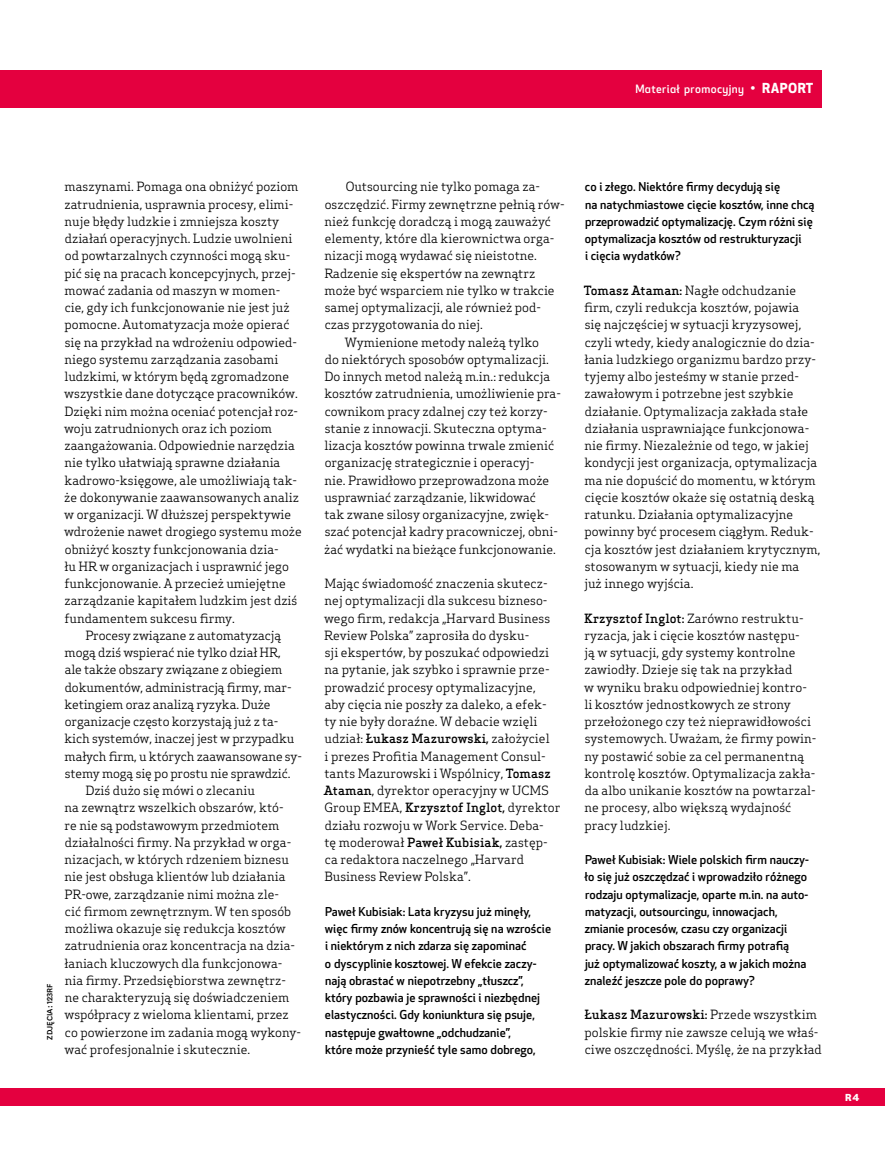
<style>
.page{position:relative;width:885px;height:1161px;background:#fff}
.page>*{position:absolute;margin:0;border:0;box-sizing:border-box;transform-origin:0 0}
.t1{font:12.45px/17.2px "Apex Serif";color:#000}
.t2{font:500 12px/17.2px "Apex New";letter-spacing:.005em;color:#000}
.t3{font:800 12px "National";color:#fff}
.t4{font:500 11.25px "Apex New";letter-spacing:.035em;color:#fff}
.t5{font:500 9px "National";color:#000}
.s1{font-weight:400;font-size:13.5px}
.s2{font-weight:700;font-size:13.5px}
.s3{font-weight:500}
</style>
<div class="page">
<div style="left:0;top:1088px;width:884px;height:17px;background:#e4003f"></div>
<div style="left:0;top:70px;width:821px;height:38px;background:#e4003f"></div>
<p class="t4" style="left:635px;top:81px;width:179px">Materiał promocyjny <span class="s1">•</span> <span class="s2">RAPORT</span></p>
<p class="t5" style="left:43px;top:1039px;width:58px;rotate:-90deg">ZDJĘCIA: 123RF</p>
<p class="t1" style="left:65px;top:178px;width:235px">maszynami. Pomaga ona obniżyć poziom</p>
<p class="t1" style="left:64px;top:195px;width:230px">zatrudnienia, usprawnia procesy, elimi-</p>
<p class="t1" style="left:65px;top:212px;width:216px">nuje błędy ludzkie i zmniejsza koszty</p>
<p class="t1" style="left:65px;top:230px;width:229px">działań operacyjnych. Ludzie uwolnieni</p>
<p class="t1" style="left:65px;top:247px;width:227px">od powtarzalnych czynności mogą sku-</p>
<p class="t1" style="left:65px;top:264px;width:232px">pić się na pracach koncepcyjnych, przej-</p>
<p class="t1" style="left:65px;top:281px;width:217px">mować zadania od maszyn w momen-</p>
<p class="t1" style="left:65px;top:299px;width:226px">cie, gdy ich funkcjonowanie nie jest już</p>
<p class="t1" style="left:65px;top:316px;width:226px">pomocne. Automatyzacja może opierać</p>
<p class="t1" style="left:65px;top:333px;width:234px">się na przykład na wdrożeniu odpowied-</p>
<p class="t1" style="left:65px;top:350px;width:215px">niego systemu zarządzania zasobami</p>
<p class="t1" style="left:64px;top:368px;width:226px">ludzkimi, w którym będą zgromadzone</p>
<p class="t1" style="left:64px;top:385px;width:235px">wszystkie dane dotyczące pracowników.</p>
<p class="t1" style="left:64px;top:402px;width:235px">Dzięki nim można oceniać potencjał roz-</p>
<p class="t1" style="left:64px;top:419px;width:209px">woju zatrudnionych oraz ich poziom</p>
<p class="t1" style="left:64px;top:437px;width:232px">zaangażowania. Odpowiednie narzędzia</p>
<p class="t1" style="left:65px;top:454px;width:217px">nie tylko ułatwiają sprawne działania</p>
<p class="t1" style="left:64px;top:471px;width:234px">kadrowo-księgowe, ale umożliwiają tak-</p>
<p class="t1" style="left:64px;top:488px;width:236px">że dokonywanie zaawansowanych analiz</p>
<p class="t1" style="left:64px;top:506px;width:228px">w organizacji. W dłuższej perspektywie</p>
<p class="t1" style="left:64px;top:523px;width:239px">wdrożenie nawet drogiego systemu może</p>
<p class="t1" style="left:65px;top:540px;width:215px">obniżyć koszty funkcjonowania dzia-</p>
<p class="t1" style="left:64px;top:557px;width:226px">łu HR w organizacjach i usprawnić jego</p>
<p class="t1" style="left:64px;top:575px;width:223px">funkcjonowanie. A przecież umiejętne</p>
<p class="t1" style="left:64px;top:592px;width:234px">zarządzanie kapitałem ludzkim jest dziś</p>
<p class="t1" style="left:64px;top:609px;width:172px">fundamentem sukcesu firmy.</p>
<p class="t1" style="left:85px;top:626px;width:197px">Procesy związane z automatyzacją</p>
<p class="t1" style="left:65px;top:644px;width:217px">mogą dziś wspierać nie tylko dział HR,</p>
<p class="t1" style="left:65px;top:661px;width:219px">ale także obszary związane z obiegiem</p>
<p class="t1" style="left:65px;top:678px;width:228px">dokumentów, administracją firmy, mar-</p>
<p class="t1" style="left:64px;top:695px;width:207px">ketingiem oraz analizą ryzyka. Duże</p>
<p class="t1" style="left:65px;top:713px;width:215px">organizacje często korzystają już z ta-</p>
<p class="t1" style="left:64px;top:730px;width:231px">kich systemów, inaczej jest w przypadku</p>
<p class="t1" style="left:65px;top:747px;width:239px">małych firm, u których zaawansowane sy-</p>
<p class="t1" style="left:65px;top:764px;width:227px">stemy mogą się po prostu nie sprawdzić.</p>
<p class="t1" style="left:85px;top:782px;width:171px">Dziś dużo się mówi o zlecaniu</p>
<p class="t1" style="left:65px;top:799px;width:220px">na zewnątrz wszelkich obszarów, któ-</p>
<p class="t1" style="left:65px;top:816px;width:216px">re nie są podstawowym przedmiotem</p>
<p class="t1" style="left:65px;top:833px;width:228px">działalności firmy. Na przykład w orga-</p>
<p class="t1" style="left:65px;top:851px;width:226px">nizacjach, w których rdzeniem biznesu</p>
<p class="t1" style="left:65px;top:868px;width:222px">nie jest obsługa klientów lub działania</p>
<p class="t1" style="left:64px;top:885px;width:216px">PR-owe, zarządzanie nimi można zle-</p>
<p class="t1" style="left:65px;top:902px;width:228px">cić firmom zewnętrznym. W ten sposób</p>
<p class="t1" style="left:65px;top:920px;width:222px">możliwa okazuje się redukcja kosztów</p>
<p class="t1" style="left:65px;top:937px;width:232px">zatrudnienia oraz koncentracja na dzia-</p>
<p class="t1" style="left:65px;top:954px;width:219px">łaniach kluczowych dla funkcjonowa-</p>
<p class="t1" style="left:65px;top:971px;width:223px">nia firmy. Przedsiębiorstwa zewnętrz-</p>
<p class="t1" style="left:65px;top:989px;width:226px">ne charakteryzują się doświadczeniem</p>
<p class="t1" style="left:64px;top:1006px;width:226px">współpracy z wieloma klientami, przez</p>
<p class="t1" style="left:65px;top:1023px;width:237px">co powierzone im zadania mogą wykony-</p>
<p class="t1" style="left:64px;top:1040px;width:187px">wać profesjonalnie i skutecznie.</p>
<p class="t1" style="left:346px;top:178px;width:196px">Outsourcing nie tylko pomaga za-</p>
<p class="t1" style="left:325px;top:195px;width:241px">oszczędzić. Firmy zewnętrzne pełnią rów-</p>
<p class="t1" style="left:324px;top:212px;width:228px">nież funkcję doradczą i mogą zauważyć</p>
<p class="t1" style="left:325px;top:230px;width:231px">elementy, które dla kierownictwa orga-</p>
<p class="t1" style="left:324px;top:247px;width:214px">nizacji mogą wydawać się nieistotne.</p>
<p class="t1" style="left:324px;top:264px;width:212px">Radzenie się ekspertów na zewnątrz</p>
<p class="t1" style="left:324px;top:281px;width:231px">może być wsparciem nie tylko w trakcie</p>
<p class="t1" style="left:325px;top:299px;width:218px">samej optymalizacji, ale również pod-</p>
<p class="t1" style="left:325px;top:316px;width:160px">czas przygotowania do niej.</p>
<p class="t1" style="left:345px;top:333px;width:196px">Wymienione metody należą tylko</p>
<p class="t1" style="left:325px;top:350px;width:225px">do niektórych sposobów optymalizacji.</p>
<p class="t1" style="left:324px;top:368px;width:227px">Do innych metod należą m.in.: redukcja</p>
<p class="t1" style="left:324px;top:385px;width:238px">kosztów zatrudnienia, umożliwienie pra-</p>
<p class="t1" style="left:325px;top:402px;width:224px">cownikom pracy zdalnej czy też korzy-</p>
<p class="t1" style="left:325px;top:419px;width:223px">stanie z innowacji. Skuteczna optyma-</p>
<p class="t1" style="left:324px;top:437px;width:231px">lizacja kosztów powinna trwale zmienić</p>
<p class="t1" style="left:325px;top:454px;width:211px">organizację strategicznie i operacyj-</p>
<p class="t1" style="left:324px;top:471px;width:226px">nie. Prawidłowo przeprowadzona może</p>
<p class="t1" style="left:324px;top:488px;width:213px">usprawniać zarządzanie, likwidować</p>
<p class="t1" style="left:324px;top:506px;width:226px">tak zwane silosy organizacyjne, zwięk-</p>
<p class="t1" style="left:325px;top:523px;width:235px">szać potencjał kadry pracowniczej, obni-</p>
<p class="t1" style="left:324px;top:540px;width:233px">żać wydatki na bieżące funkcjonowanie.</p>
<p class="t1" style="left:324px;top:575px;width:238px">Mając świadomość znaczenia skutecz&shy;nej optymalizacji dla sukcesu bizneso&shy;wego firm, redakcja „Harvard Business Review Polska” zaprosiła do dysku-<br>sji ekspertów, by poszukać odpowiedzi na pytanie, jak szybko i sprawnie prze&shy;prowadzić procesy optymalizacyjne,<br>aby cięcia nie poszły za daleko, a efek&shy;ty nie były doraźne. W debacie wzięli udział: <span class="s3">Łukasz Mazurowski,</span> założyciel<br>i prezes Profitia Management Consul&shy;tants Mazurowski i Wspólnicy, <span class="s3">Tomasz Ataman</span>, dyrektor operacyjny w UCMS Group EMEA, <span class="s3">Krzysztof Inglot,</span> dyrektor działu rozwoju w Work Service. Deba-<br>tę moderował <span class="s3">Paweł Kubisiak,</span> zastęp&shy;ca redaktora naczelnego „Harvard Business Review Polska”.</p>
<p class="t2" style="left:325px;top:903px;width:228px">Paweł Kubisiak: Lata kryzysu już minęły, więc firmy znów koncentrują się na wzroście i niektórym z nich zdarza się zapominać<br>o dyscyplinie kosztowej. W efekcie zaczy&shy;nają obrastać w niepotrzebny „tłuszcz”, który pozbawia je sprawności i niezbędnej elastyczności. Gdy koniunktura się psuje, następuje gwałtowne „odchudzanie”,<br>które może przynieść tyle samo dobrego,</p>
<p class="t2" style="left:585px;top:178px;width:231px">co i złego. Niektóre firmy decydują się<br>na natychmiastowe cięcie kosztów, inne chcą przeprowadzić optymalizację. Czym różni się optymalizacja kosztów od restrukturyzacji<br>i cięcia wydatków?</p>
<p class="t1" style="left:584px;top:281px;width:238px"><span class="s3">Tomasz Ataman:</span> Nagłe odchudzanie firm, czyli redukcja kosztów, pojawia<br>się najczęściej w sytuacji kryzysowej, czyli wtedy, kiedy analogicznie do dzia&shy;łania ludzkiego organizmu bardzo przy&shy;tyjemy albo jesteśmy w stanie przed&shy;zawałowym i potrzebne jest szybkie działanie. Optymalizacja zakłada stałe działania usprawniające funkcjonowa&shy;nie firmy. Niezależnie od tego, w jakiej kondycji jest organizacja, optymalizacja ma nie dopuścić do momentu, w którym cięcie kosztów okaże się ostatnią deską ratunku. Działania optymalizacyjne powinny być procesem ciągłym. Reduk&shy;cja kosztów jest działaniem krytycznym, stosowanym w sytuacji, kiedy nie ma<br>już innego wyjścia.</p>
<p class="t1" style="left:584px;top:609px;width:234px"><span class="s3">Krzysztof Inglot:</span> Zarówno restruktu&shy;ryzacja, jak i cięcie kosztów następu-<br>ją w sytuacji, gdy systemy kontrolne zawiodły. Dzieje się tak na przykład<br>w wyniku braku odpowiedniej kontro&shy;li kosztów jednostkowych ze strony przełożonego czy też nieprawidłowości systemowych. Uważam, że firmy powin&shy;ny postawić sobie za cel permanentną kontrolę kosztów. Optymalizacja zakła&shy;da albo unikanie kosztów na powtarzal&shy;ne procesy, albo większą wydajność pracy ludzkiej.</p>
<p class="t2" style="left:584px;top:851px;width:226px">Paweł Kubisiak: Wiele polskich firm nauczy&shy;ło się już oszczędzać i wprowadziło różnego rodzaju optymalizacje, oparte m.in. na auto&shy;matyzacji, outsourcingu, innowacjach, zmianie procesów, czasu czy organizacji pracy. W jakich obszarach firmy potrafią<br>już optymalizować koszty, a w jakich można znaleźć jeszcze pole do poprawy?</p>
<p class="t1" style="left:584px;top:1006px;width:239px"><span class="s3">Łukasz Mazurowski:</span> Przede wszystkim polskie firmy nie zawsze celują we właś&shy;ciwe oszczędności. Myślę, że na przykład</p>
<p class="t3" style="left:844px;top:1088px;width:16px">R 4</p>
</div>
